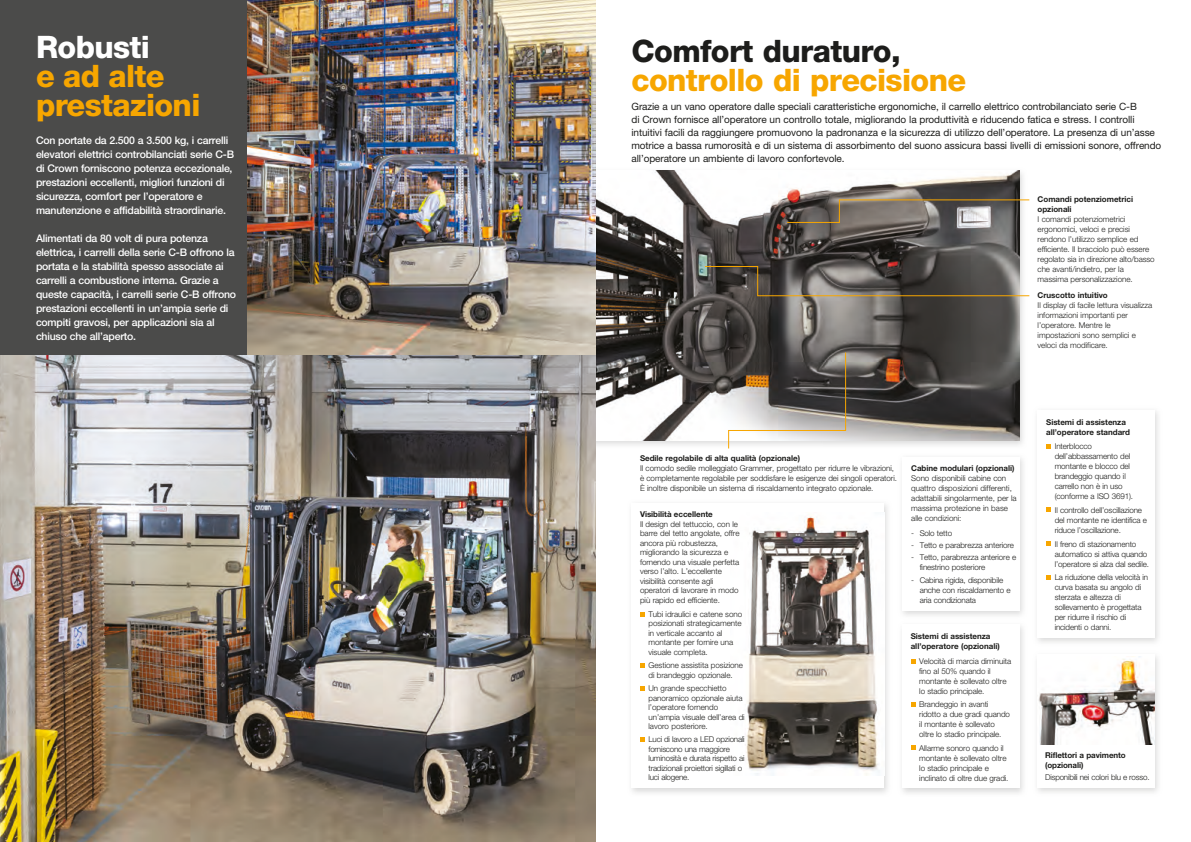
<style>
.page{position:relative;width:1191px;height:842px;background:#fff}
.page>*{position:absolute;margin:0;border:0;box-sizing:border-box;transform-origin:0 0}
.t1{font:800 31px/29px "Helvetica Neue LT Std";letter-spacing:-.02em;color:#f7a600}
.t2{font:800 31px "Helvetica Neue LT Std";letter-spacing:-.02em;color:#1d1d1b}
.t3{font:800 31px "Helvetica Neue LT Std";letter-spacing:-.02em;color:#fff}
.t4{font:500 10.5px/14px "Helvetica Neue LT Std";letter-spacing:-.02em;color:#fff}
.t5{font:10px/13px "Helvetica Neue LT Std";letter-spacing:-.01em;color:#1d1d1b}
.t6{font:300 8px/10px "Helvetica Neue LT Std";letter-spacing:-.005em;color:#1d1d1b}
.t7{font:700 8px/10px "Helvetica Neue LT Std";letter-spacing:-.005em;color:#1d1d1b}
.t8{font:300 8px/9.5px "Helvetica Neue LT Std";letter-spacing:-.025em;color:#1d1d1b}
</style>
<div class="page">
<img style="left:595px;top:167px;width:428px;height:282px">
<img style="left:595px;top:171px;width:424px;height:269px">
<img style="left:0;top:354px;width:595px;height:488px">
<img style="left:247px;top:0;width:348px;height:354px">
<div style="left:0;top:0;width:247px;height:354px;background:#4b4b4a"></div>
<img style="left:745px;top:517px;width:135px;height:259px">
<svg style="left:640px;top:612px;width:4px;height:4px"></svg>
<svg style="left:640px;top:663px;width:4px;height:5px"></svg>
<svg style="left:640px;top:686px;width:4px;height:4px"></svg>
<svg style="left:640px;top:737px;width:4px;height:5px"></svg>
<img style="left:1038px;top:659px;width:117px;height:85px">
<svg style="left:786px;top:199px;width:244px;height:24px;background:#7f776d"></svg>
<svg style="left:1046px;top:444px;width:4px;height:4px"></svg>
<svg style="left:1046px;top:508px;width:4px;height:4px"></svg>
<svg style="left:1046px;top:541px;width:4px;height:5px"></svg>
<svg style="left:1046px;top:575px;width:4px;height:5px"></svg>
<svg style="left:911px;top:659px;width:4px;height:4px"></svg>
<svg style="left:911px;top:702px;width:4px;height:5px"></svg>
<svg style="left:911px;top:745px;width:4px;height:5px"></svg>
<svg style="left:727px;top:351px;width:119px;height:98px;background:#908b85"></svg>
<svg style="left:704px;top:265px;width:326px;height:32px;background:#625c54"></svg>
<h1 class="t3" style="left:36px;top:29px;width:115px">Robusti</h1>
<h1 class="t1" style="left:36px;top:62px;width:166px">e ad alte prestazioni</h1>
<p class="t4" style="left:36px;top:133px;width:200px">Con portate da 2.500 a 3.500 kg, i carrelli elevatori elettrici controbilanciati serie C-B di Crown forniscono potenza eccezionale, prestazioni eccellenti, migliori funzioni di sicurezza, comfort per l’operatore e manutenzione e affidabilità straordinarie.</p>
<p class="t4" style="left:36px;top:231px;width:202px">Alimentati da 80 volt di pura potenza elettrica, i carrelli della serie C-B offrono la portata e la stabilità spesso associate ai carrelli a combustione interna. Grazie a queste capacità, i carrelli serie C-B offrono prestazioni eccellenti in un’ampia serie di compiti gravosi, per applicazioni sia al chiuso che all’aperto.</p>
<h1 class="t2" style="left:631px;top:32px;width:271px">Comfort duraturo,</h1>
<h1 class="t1" style="left:631px;top:65px;width:336px">controllo di precisione</h1>
<p class="t5" style="left:631px;top:99px;width:531px">Grazie a un vano operatore dalle speciali caratteristiche ergonomiche, il carrello elettrico controbilanciato serie C-B<br>di Crown fornisce all’operatore un controllo totale, migliorando la produttività e riducendo fatica e stress. I controlli intuitivi facili da raggiungere promuovono la padronanza e la sicurezza di utilizzo dell’operatore. La presenza di un’asse motrice a bassa rumorosità e di un sistema di assorbimento del suono assicura bassi livelli di emissioni sonore, offrendo all’operatore un ambiente di lavoro confortevole.</p>
<p class="t7" style="left:1037px;top:194px;width:97px">Comandi potenziometrici opzionali</p>
<p class="t6" style="left:1037px;top:214px;width:119px">I comandi potenziometrici ergonomici, veloci e precisi rendono l’utilizzo semplice ed efficiente. Il bracciolo può essere regolato sia in direzione alto/basso che avanti/indietro, per la massima personalizzazione.</p>
<p class="t7" style="left:1037px;top:290px;width:72px">Cruscotto intuitivo</p>
<p class="t6" style="left:1037px;top:300px;width:116px">Il display di facile lettura visualizza informazioni importanti per l’operatore. Mentre le impostazioni sono semplici e veloci da modificare.</p>
<p class="t7" style="left:640px;top:453px;width:162px">Sedile regolabile di alta qualità (opzionale)</p>
<p class="t6" style="left:640px;top:463px;width:258px">Il comodo sedile molleggiato Grammer, progettato per ridurre le vibrazioni, è completamente regolabile per soddisfare le esigenze dei singoli operatori.<br>È inoltre disponibile un sistema di riscaldamento integrato opzionale.</p>
<p class="t7" style="left:640px;top:509px;width:74px">Visibilità eccellente</p>
<p class="t6" style="left:640px;top:519px;width:101px;line-height:9.5px">Il design del tettuccio, con le barre del tetto angolate, offre ancora più robustezza, migliorando la sicurezza e fornendo una visuale perfetta verso l’alto. L’eccellente visibilità consente agli operatori di lavorare in modo più rapido ed efficiente.</p>
<p class="t6" style="left:648px;top:609px;width:95px;line-height:9.5px">Tubi idraulici e catene sono posizionati strategicamente in verticale accanto al montante per fornire una visuale completa.</p>
<p class="t6" style="left:648px;top:660px;width:96px;line-height:9.5px">Gestione assistita posizione di brandeggio opzionale.</p>
<p class="t6" style="left:648px;top:683px;width:98px;line-height:9.5px">Un grande specchietto panoramico opzionale aiuta l’operatore fornendo un’ampia visuale dell’area di lavoro posteriore.</p>
<p class="t8" style="left:648px;top:735px;width:98px">Luci di lavoro a LED opzionali forniscono una maggiore luminosità e durata rispetto ai tradizionali proiettori sigillati o luci alogene.</p>
<p class="t7" style="left:911px;top:463px;width:105px">Cabine modulari (opzionali)</p>
<p class="t6" style="left:911px;top:473px;width:107px">Sono disponibili cabine con quattro disposizioni differenti, adattabili singolarmente, per la massima protezione in base alle condizioni:</p>
<p class="t6" style="left:911px;top:528px;width:42px">- Solo tetto</p>
<p class="t6" style="left:911px;top:540px;width:104px">- Tetto e parabrezza anteriore</p>
<p class="t6" style="left:919px;top:552px;width:98px;text-indent:-9px">- Tetto, parabrezza anteriore e finestrino posteriore</p>
<p class="t6" style="left:919px;top:574px;width:92px;text-indent:-9px">- Cabina rigida, disponibile anche con riscaldamento e aria condizionata</p>
<p class="t7" style="left:910px;top:631px;width:90px">Sistemi di assistenza all’operatore (opzionali)</p>
<p class="t6" style="left:919px;top:656px;width:93px">Velocità di marcia diminuita fino al 50% quando il montante è sollevato oltre lo stadio principale.</p>
<p class="t6" style="left:919px;top:699px;width:92px">Brandeggio in avanti ridotto a due gradi quando il montante è sollevato oltre lo stadio principale.</p>
<p class="t6" style="left:919px;top:743px;width:91px">Allarme sonoro quando il montante è sollevato oltre lo stadio principale e inclinato di oltre due gradi.</p>
<p class="t7" style="left:1046px;top:417px;width:85px">Sistemi di assistenza all’operatore standard</p>
<p class="t6" style="left:1054px;top:441px;width:80px">Interblocco dell’abbassamento del montante e blocco del brandeggio quando il carrello non è in uso (conforme a ISO 3691).</p>
<p class="t6" style="left:1054px;top:505px;width:94px">Il controllo dell’oscillazione del montante ne identifica e riduce l’oscillazione.</p>
<p class="t6" style="left:1054px;top:538px;width:96px">Il freno di stazionamento automatico si attiva quando l’operatore si alza dal sedile.</p>
<p class="t6" style="left:1054px;top:572px;width:95px">La riduzione della velocità in curva basata su angolo di sterzata e altezza di sollevamento è progettata per ridurre il rischio di incidenti o danni.</p>
<p class="t7" style="left:1045px;top:750px;width:82px">Riflettori a pavimento (opzionali)</p>
<p class="t8" style="left:1045px;top:773px;width:106px">Disponibili nei colori blu e rosso.</p>
</div>
